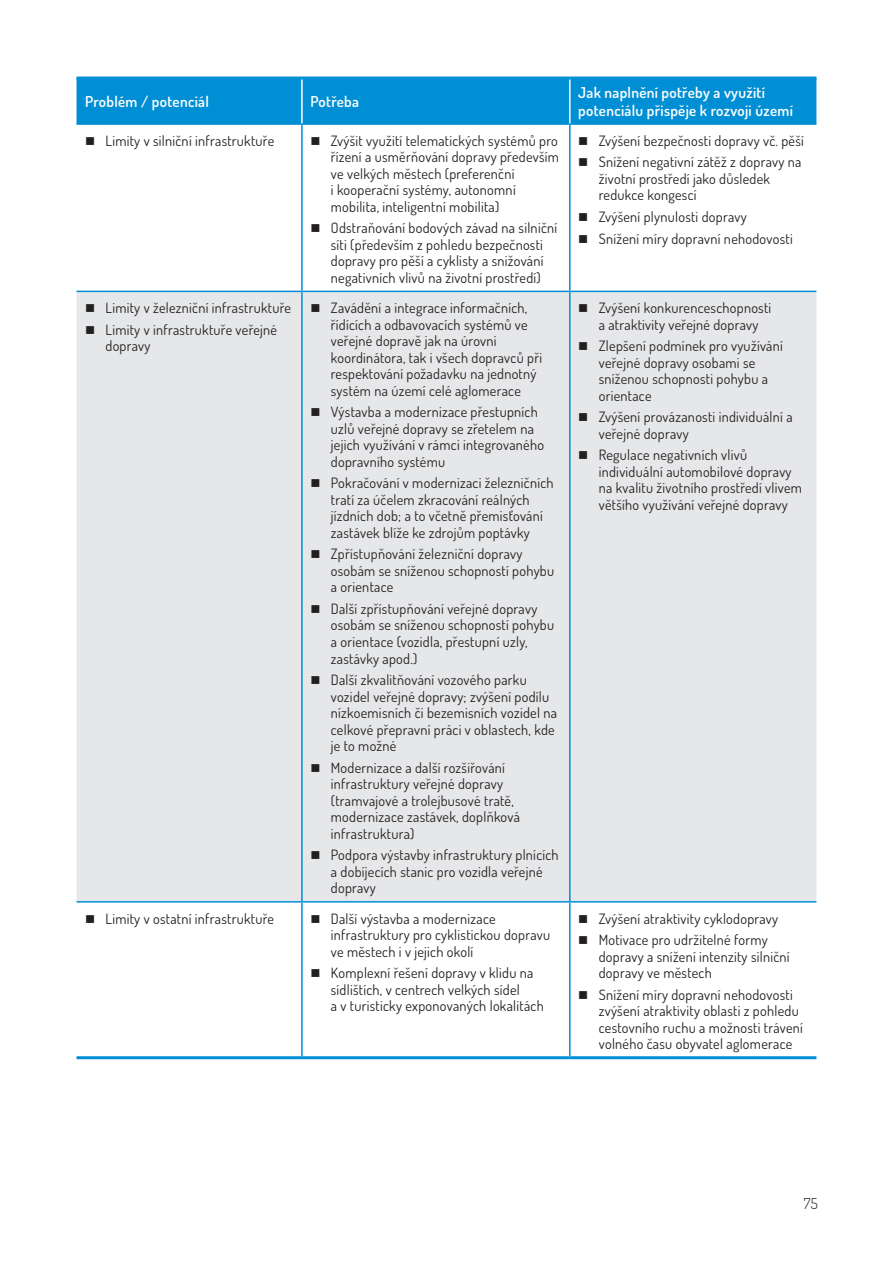
<style>
.page{position:relative;width:893px;height:1263px;background:#fff}
.page>*{position:absolute;margin:0;border:0;box-sizing:border-box;transform-origin:0 0}
.Tabulka{font:600 15px/18px "Dosis";letter-spacing:.02em;color:#fff}
.t1{font:300 15px "Dosis";color:#231f20}
.Tabulka-2{font:14.25px/16.5px "Dosis";letter-spacing:.02em;color:#231f20}
</style>
<div class="page">
<div style="left:77px;top:80px;width:739px;height:43px;background:#008fd5"></div>
<div style="left:77px;top:292px;width:739px;height:609px;background:#e6e7e9"></div>
<hr style="left:77px;top:77px;width:225px;height:3px;background:#008fd5">
<hr style="left:302px;top:77px;width:268px;height:3px;background:#008fd5">
<hr style="left:570px;top:77px;width:246px;height:3px;background:#008fd5">
<hr style="left:77px;top:123px;width:225px;height:2px;background:#008fd5">
<hr style="left:302px;top:123px;width:268px;height:2px;background:#008fd5">
<hr style="left:301px;top:125px;width:2px;height:166px;background:#008fd5">
<hr style="left:570px;top:123px;width:246px;height:2px;background:#008fd5">
<hr style="left:569px;top:125px;width:2px;height:166px;background:#008fd5">
<hr style="left:301px;top:292px;width:2px;height:609px;background:#008fd5">
<hr style="left:569px;top:292px;width:2px;height:609px;background:#008fd5">
<hr style="left:301px;top:902px;width:2px;height:154px;background:#008fd5">
<hr style="left:569px;top:902px;width:2px;height:154px;background:#008fd5">
<hr style="left:77px;top:1056px;width:225px;height:3px;background:#008fd5">
<hr style="left:302px;top:1056px;width:268px;height:3px;background:#008fd5">
<hr style="left:570px;top:1056px;width:246px;height:3px;background:#008fd5">
<hr style="left:77px;top:291px;width:225px;height:1px;background:#008fd5">
<hr style="left:302px;top:291px;width:268px;height:1px;background:#008fd5">
<hr style="left:570px;top:291px;width:246px;height:1px;background:#008fd5">
<hr style="left:77px;top:901px;width:225px;height:1px;background:#008fd5">
<hr style="left:302px;top:901px;width:268px;height:1px;background:#008fd5">
<hr style="left:570px;top:901px;width:246px;height:1px;background:#008fd5">
<hr style="left:301px;top:80px;width:2px;height:43px;background:#fff">
<hr style="left:569px;top:80px;width:2px;height:43px;background:#fff">
<svg style="left:95px;top:313px;width:14px;height:1px"></svg>
<svg style="left:95px;top:335px;width:14px;height:1px"></svg>
<svg style="left:321px;top:313px;width:13px;height:1px"></svg>
<svg style="left:321px;top:417px;width:13px;height:1px"></svg>
<svg style="left:321px;top:488px;width:13px;height:1px"></svg>
<svg style="left:321px;top:559px;width:13px;height:1px"></svg>
<svg style="left:321px;top:614px;width:13px;height:1px"></svg>
<svg style="left:321px;top:685px;width:13px;height:1px"></svg>
<svg style="left:321px;top:773px;width:13px;height:1px"></svg>
<svg style="left:321px;top:860px;width:13px;height:1px"></svg>
<svg style="left:589px;top:313px;width:13px;height:1px"></svg>
<svg style="left:589px;top:351px;width:13px;height:1px"></svg>
<svg style="left:589px;top:422px;width:13px;height:1px"></svg>
<svg style="left:589px;top:460px;width:13px;height:1px"></svg>
<p class="Tabulka" style="left:85px;top:92px;width:125px">Problém / potenciál</p>
<p class="Tabulka" style="left:310px;top:92px;width:50px">Potřeba</p>
<p class="Tabulka" style="left:578px;top:83px;width:216px">Jak naplnění potřeby a využití potenciálu přispěje k rozvoji území</p>
<p class="Tabulka-2" style="left:85px;top:132px;width:191px">■ Limity v silniční infrastruktuře</p>
<p class="Tabulka-2" style="left:331px;top:132px;width:230px;text-indent:-20px">■ Zvýšit využití telematických systémů pro řízení a usměrňování dopravy především ve velkých městech (preferenční<br>i kooperační systémy, autonomní mobilita, inteligentní mobilita)</p>
<p class="Tabulka-2" style="left:310px;top:219px;width:248px;text-align:center">■ Odstraňování bodových závad na silniční síti (především z pohledu bezpečnosti dopravy pro pěší a cyklisty a snižování negativních vlivů na životní prostředí)</p>
<p class="Tabulka-2" style="left:578px;top:132px;width:227px">■ Zvýšení bezpečnosti dopravy vč. pěší</p>
<p class="Tabulka-2" style="left:599px;top:153px;width:204px;text-indent:-20px">■ Snížení negativní zátěž z dopravy na životní prostředí jako důsledek redukce kongescí</p>
<p class="Tabulka-2" style="left:578px;top:208px;width:170px">■ Zvýšení plynulosti dopravy</p>
<p class="Tabulka-2" style="left:578px;top:230px;width:216px">■ Snížení míry dopravní nehodovosti</p>
<p class="Tabulka-2" style="left:85px;top:299px;width:207px">■ Limity v železniční infrastruktuře</p>
<p class="Tabulka-2" style="left:105px;top:321px;width:173px;text-indent:-20px">■ Limity v infrastruktuře veřejné dopravy</p>
<p class="Tabulka-2" style="left:331px;top:299px;width:213px;text-indent:-20px">■ Zavádění a integrace informačních, řídících a odbavovacích systémů ve veřejné dopravě jak na úrovni koordinátora, tak i všech dopravců při respektování požadavku na jednotný systém na území celé aglomerace</p>
<p class="Tabulka-2" style="left:331px;top:403px;width:215px;text-indent:-20px">■ Výstavba a modernizace přestupních uzlů veřejné dopravy se zřetelem na jejich využívání v rámci integrovaného dopravního systému</p>
<p class="Tabulka-2" style="left:331px;top:474px;width:224px;text-indent:-20px">■ Pokračování v modernizaci železničních tratí za účelem zkracování reálných jízdních dob; a to včetně přemisťování zastávek blíže ke zdrojům poptávky</p>
<p class="Tabulka-2" style="left:331px;top:545px;width:225px;text-indent:-20px">■ Zpřístupňování železniční dopravy osobám se sníženou schopností pohybu a orientace</p>
<p class="Tabulka-2" style="left:331px;top:600px;width:225px;text-indent:-20px">■ Další zpřístupňování veřejné dopravy osobám se sníženou schopností pohybu a orientace (vozidla, přestupní uzly, zastávky apod.)</p>
<p class="Tabulka-2" style="left:331px;top:671px;width:228px;text-indent:-20px">■ Další zkvalitňování vozového parku vozidel veřejné dopravy; zvýšení podílu nízkoemisních či bezemisních vozidel na celkové přepravní práci v oblastech, kde je to možné</p>
<p class="Tabulka-2" style="left:331px;top:759px;width:191px;text-indent:-20px">■ Modernizace a další rozšiřování infrastruktury veřejné dopravy (tramvajové a trolejbusové tratě, modernizace zastávek, doplňková infrastruktura)</p>
<p class="Tabulka-2" style="left:331px;top:846px;width:229px;text-indent:-20px">■ Podpora výstavby infrastruktury plnících a dobíjecích stanic pro vozidla veřejné dopravy</p>
<p class="Tabulka-2" style="left:578px;top:299px;width:194px;text-align:center">■ Zvýšení konkurenceschopnosti a atraktivity veřejné dopravy</p>
<p class="Tabulka-2" style="left:599px;top:337px;width:186px;text-indent:-20px">■ Zlepšení podmínek pro využívání veřejné dopravy osobami se sníženou schopnosti pohybu a orientace</p>
<p class="Tabulka-2" style="left:599px;top:408px;width:195px;text-indent:-20px">■ Zvýšení provázanosti individuální a veřejné dopravy</p>
<p class="Tabulka-2" style="left:599px;top:446px;width:205px;text-indent:-20px">■ Regulace negativních vlivů individuální automobilové dopravy na kvalitu životního prostředí vlivem většího využívání veřejné dopravy</p>
<p class="Tabulka-2" style="left:85px;top:910px;width:190px">■ Limity v ostatní infrastruktuře</p>
<p class="Tabulka-2" style="left:331px;top:910px;width:221px;text-indent:-20px">■ Další výstavba a modernizace infrastruktury pro cyklistickou dopravu ve městech i v jejich okolí</p>
<p class="Tabulka-2" style="left:331px;top:964px;width:214px;text-indent:-20px">■ Komplexní řešení dopravy v klidu na sídlištích, v centrech velkých sídel<br>a v turisticky exponovaných lokalitách</p>
<p class="Tabulka-2" style="left:578px;top:910px;width:201px">■ Zvýšení atraktivity cyklodopravy</p>
<p class="Tabulka-2" style="left:599px;top:931px;width:192px;text-indent:-20px">■ Motivace pro udržitelné formy dopravy a snížení intenzity silniční dopravy ve městech</p>
<p class="Tabulka-2" style="left:599px;top:986px;width:206px;text-indent:-20px">■ Snížení míry dopravní nehodovosti zvýšení atraktivity oblasti z pohledu cestovního ruchu a možnosti trávení volného času obyvatel aglomerace</p>
<p class="t1" style="left:804px;top:1193px;width:16px">75</p>
</div>
